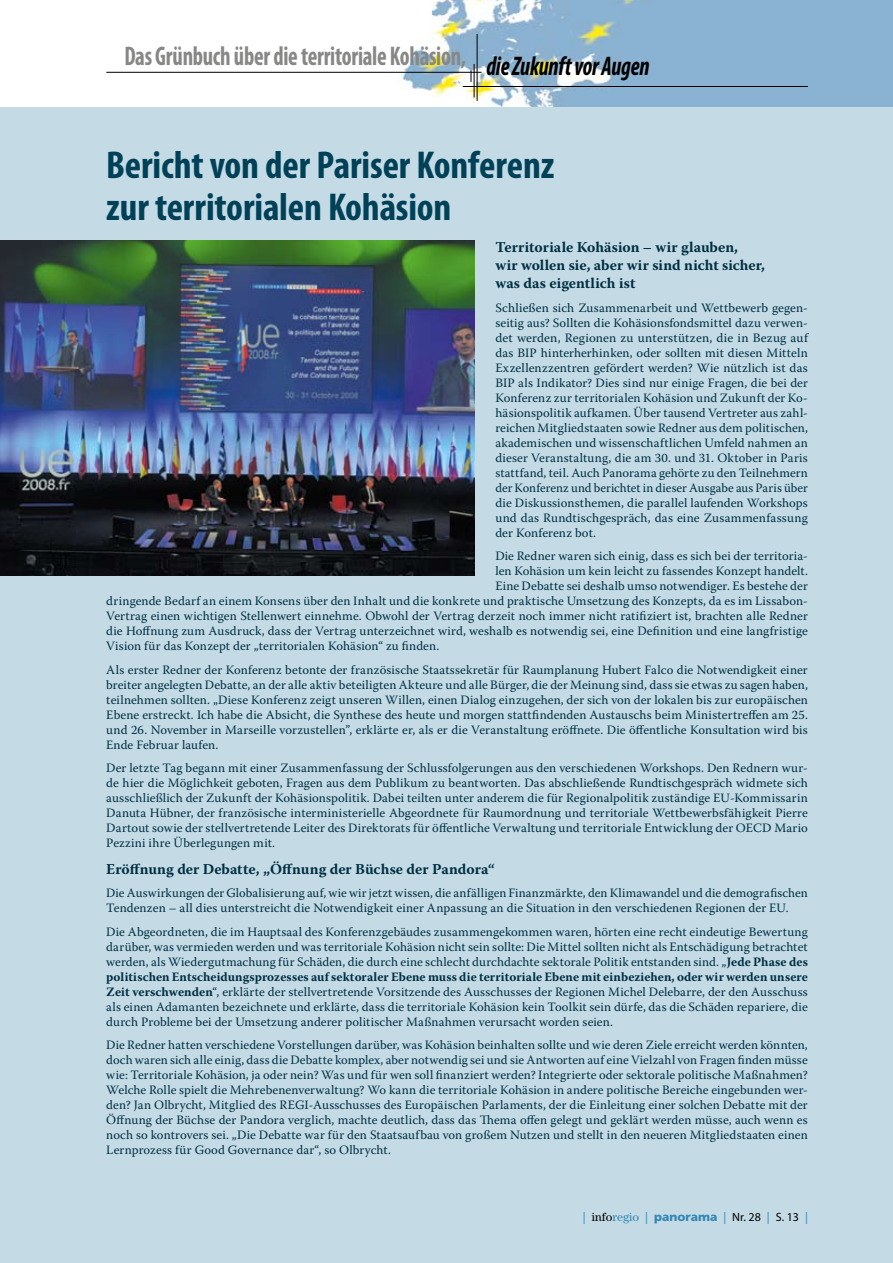
<style>
.page{position:relative;width:893px;height:1263px;background:#c4dbe6}
.page>*{position:absolute;margin:0;border:0;box-sizing:border-box;transform-origin:0 0}
.t1{font:700 condensed 39px/42px "Myriad Pro";letter-spacing:-.005em;color:#004158}
.t2{font:700 condensed 27px "Myriad Pro";letter-spacing:-.01em;color:#878786;scale:.85 1}
.t3{font:700 15px/18px "Warnock Pro";color:#002f41}
.t4{font:12.75px/15px "Warnock Pro";letter-spacing:.01em;color:#002f41;text-align:justify}
.t5{font:12px "Myriad Pro";color:#000}
.s1{font-style:italic;color:#000}
.s2{font-weight:700}
.s3{color:#3286b3}
.s4{font-family:"Century Std"}
.s5{font-family:"Century Std";color:#3286b3}
.s6{font-family:"Frutiger LT Std";font-weight:900;color:#3286b3}
</style>
<div class="page">
<img style="left:0;top:0;width:893px;height:106px">
<hr style="left:463px;top:86px;width:345px;height:1px;background:#000">
<hr style="left:106px;top:72px;width:376px;height:1px;background:#000">
<hr style="left:477px;top:34px;width:1px;height:67px;background:#000">
<hr style="left:474px;top:64px;width:1px;height:33px;background:#000">
<svg style="left:471px;top:70px;width:1px;height:12px"></svg>
<img style="left:0;top:241px;width:474px;height:334px">
<h2 class="t2" style="left:124px;top:39px;width:619px">Das Grünbuch über die territoriale Kohäsion, <span class="s1">die Zukunft vor Augen</span></h2>
<h1 class="t1" style="left:106px;top:143px;width:450px">Bericht von der Pariser Konferenz zur territorialen Kohäsion</h1>
<p class="t3" style="left:495px;top:238px;width:271px">Territoriale Kohäsion – wir glauben,<br>wir wollen sie, aber wir sind nicht sicher, was das eigentlich ist</p>
<p class="t4" style="left:495px;top:300px;width:314px">Schließen sich Zusammenarbeit und Wettbewerb gegen&shy;seitig aus? Sollten die Kohäsionsfondsmittel dazu verwen&shy;det werden, Regionen zu unterstützen, die in Bezug auf das BIP hinterherhinken, oder sollten mit diesen Mitteln Exzellenzzentren gefördert werden? Wie nützlich ist das BIP als Indikator? Dies sind nur einige Fragen, die bei der Konferenz zur territorialen Kohäsion und Zukunft der Ko&shy;häsionspolitik aufkamen. Über tausend Vertreter aus zahl&shy;reichen Mitgliedstaaten sowie Redner aus dem politischen, akademischen und wissenschaftlichen Umfeld nahmen an dieser Veranstaltung, die am 30. und 31. Oktober in Paris stattfand, teil. Auch Panorama gehörte zu den Teilnehmern der Konferenz und berichtet in dieser Ausgabe aus Paris über die Diskussionsthemen, die parallel laufenden Workshops und das Rundtischgespräch, das eine Zusammenfassung der Konferenz bot.</p>
<p class="t4" style="left:495px;top:548px;width:314px">Die Redner waren sich einig, dass es sich bei der territoria-</p>
<p class="t4" style="left:495px;top:563px;width:314px">len Kohäsion um kein leicht zu fassendes Konzept handelt.</p>
<p class="t4" style="left:495px;top:578px;width:314px">Eine Debatte sei deshalb umso notwendiger. Es bestehe der</p>
<p class="t4" style="left:106px;top:593px;width:703px">dringende Bedarf an einem Konsens über den Inhalt und die konkrete und praktische Umsetzung des Konzepts, da es im Lissabon-</p>
<p class="t4" style="left:106px;top:608px;width:703px">Vertrag einen wichtigen Stellenwert einnehme. Obwohl der Vertrag derzeit noch immer nicht ratifiziert ist, brachten alle Redner</p>
<p class="t4" style="left:106px;top:623px;width:703px">die Hoffnung zum Ausdruck, dass der Vertrag unterzeichnet wird, weshalb es notwendig sei, eine Definition und eine langfristige</p>
<p class="t4" style="left:106px;top:638px;width:335px">Vision für das Konzept der „territorialen Kohäsion“ zu finden.</p>
<p class="t4" style="left:106px;top:662px;width:703px">Als erster Redner der Konferenz betonte der französische Staatssekretär für Raumplanung Hubert Falco die Notwendigkeit einer breiter angelegten Debatte, an der alle aktiv beteiligten Akteure und alle Bürger, die der Meinung sind, dass sie etwas zu sagen haben, teilnehmen sollten. „Diese Konferenz zeigt unseren Willen, einen Dialog einzugehen, der sich von der lokalen bis zur europäischen Ebene erstreckt. Ich habe die Absicht, die Synthese des heute und morgen stattfindenden Austauschs beim Ministertreffen am 25. und 26. November in Marseille vorzustellen”, erklärte er, als er die Veranstaltung eröffnete. Die öffentliche Konsultation wird bis Ende Februar laufen.</p>
<p class="t4" style="left:106px;top:760px;width:703px">Der letzte Tag begann mit einer Zusammenfassung der Schlussfolgerungen aus den verschiedenen Workshops. Den Rednern wur&shy;de hier die Möglichkeit geboten, Fragen aus dem Publikum zu beantworten. Das abschließende Rundtischgespräch widmete sich ausschließlich der Zukunft der Kohäsionspolitik. Dabei teilten unter anderem die für Regionalpolitik zuständige EU-Kommissarin Danuta Hübner, der französische interministerielle Abgeordnete für Raumordnung und territoriale Wettbewerbsfähigkeit Pierre Dartout sowie der stellvertretende Leiter des Direktorats für öffentliche Verwaltung und territoriale Entwicklung der OECD Mario Pezzini ihre Überlegungen mit.</p>
<p class="t3" style="left:106px;top:859px;width:390px">Eröffnung der Debatte, „Öffnung der Büchse der Pandora“</p>
<p class="t4" style="left:106px;top:885px;width:703px">Die Auswirkungen der Globalisierung auf, wie wir jetzt wissen, die anfälligen Finanzmärkte, den Klimawandel und die demografischen<br>Tendenzen – all dies unterstreicht die Notwendigkeit einer Anpassung an die Situation in den verschiedenen Regionen der EU.</p>
<p class="t4" style="left:106px;top:924px;width:703px">Die Abgeordneten, die im Hauptsaal des Konferenzgebäudes zusammengekommen waren, hörten eine recht eindeutige Bewertung darüber, was vermieden werden und was territoriale Kohäsion nicht sein sollte: Die Mittel sollten nicht als Entschädigung betrachtet werden, als Wiedergutmachung für Schäden, die durch eine schlecht durchdachte sektorale Politik entstanden sind. „<span class="s2">Jede Phase des politischen Entscheidungsprozesses auf sektoraler Ebene muss die territoriale Ebene mit einbeziehen, oder wir werden unsere Zeit verschwenden</span>“, erklärte der stellvertretende Vorsitzende des Ausschusses der Regionen Michel Delebarre, der den Ausschuss als einen Adamanten bezeichnete und erklärte, dass die territoriale Kohäsion kein Toolkit sein dürfe, das die Schäden repariere, die durch Probleme bei der Umsetzung anderer politischer Maßnahmen verursacht worden seien.</p>
<p class="t4" style="left:106px;top:1037px;width:703px">Die Redner hatten verschiedene Vorstellungen darüber, was Kohäsion beinhalten sollte und wie deren Ziele erreicht werden könnten, doch waren sich alle einig, dass die Debatte komplex, aber notwendig sei und sie Antworten auf eine Vielzahl von Fragen finden müsse wie: Territoriale Kohäsion, ja oder nein? Was und für wen soll finanziert werden? Integrierte oder sektorale politische Maßnahmen?<br>Welche Rolle spielt die Mehrebenenverwaltung? Wo kann die territoriale Kohäsion in andere politische Bereiche eingebunden wer&shy;den? Jan Olbrycht, Mitglied des REGI-Ausschusses des Europäischen Parlaments, der die Einleitung einer solchen Debatte mit der Öffnung der Büchse der Pandora verglich, machte deutlich, dass das Thema offen gelegt und geklärt werden müsse, auch wenn es noch so kontrovers sei. „Die Debatte war für den Staatsaufbau von großem Nutzen und stellt in den neueren Mitgliedstaaten einen Lernprozess für Good Governance dar“, so Olbrycht.</p>
<p class="t5" style="left:583px;top:1209px;width:226px"><span class="s3">|</span> <span class="s4">info</span><span class="s5">regio</span> <span class="s3">|</span> <span class="s6">panorama</span> <span class="s3">|</span> Nr. 28 <span class="s3">|</span> S. 13 <span class="s3">|</span></p>
</div>
